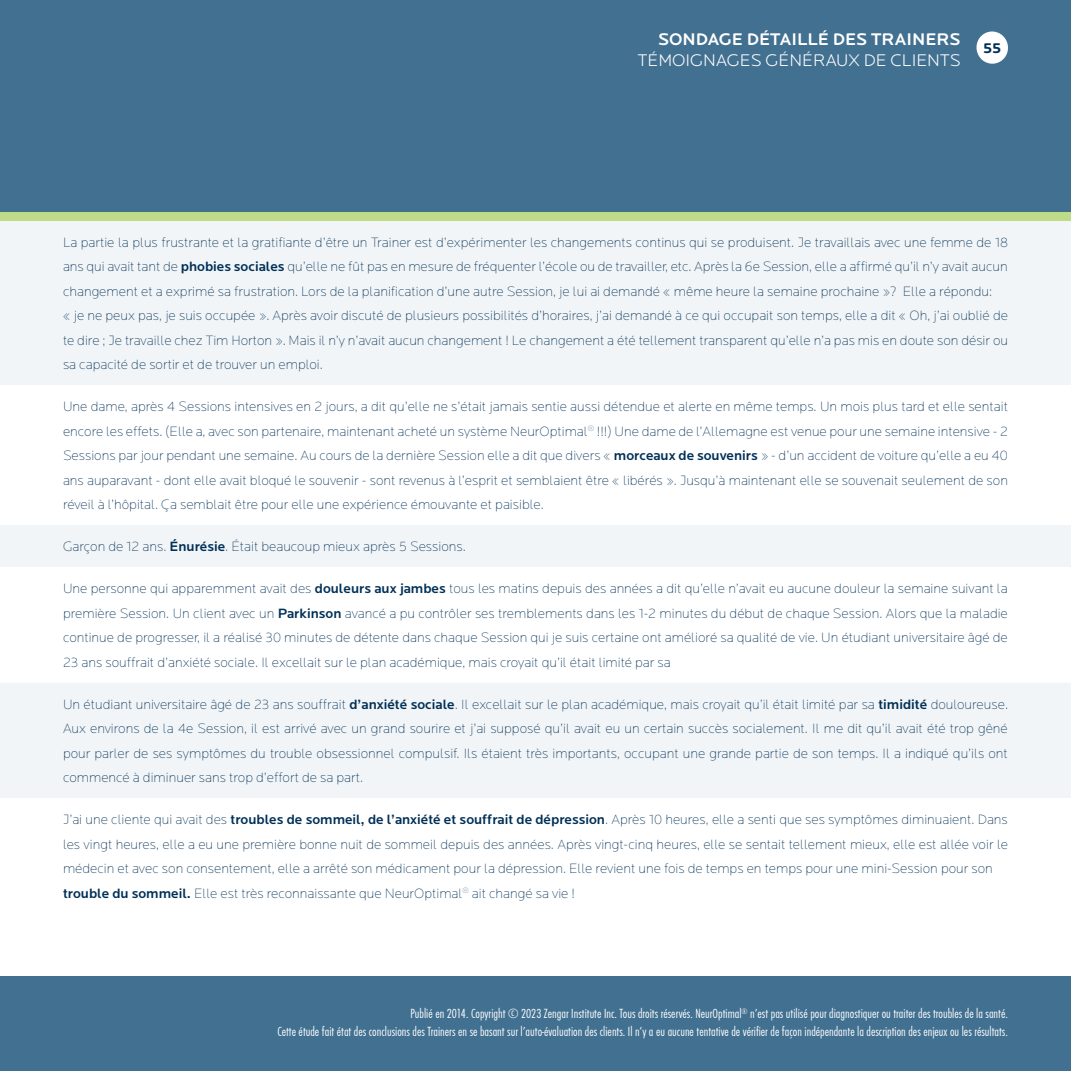
<style>
.page{position:relative;width:1071px;height:1071px;background:#fff}
.page>*{position:absolute;margin:0;border:0;box-sizing:border-box;transform-origin:0 0}
.t1{font:300 17.5px "Locator Display";color:#fff}
.t2{font:500 17.5px "Locator Display";color:#fff}
.t3{font:700 14.53px "Locator Display";color:#003057}
.t4{font:200 14px/24.5px "Locator";color:#003057;text-align:justify}
.t5{font:300 12.25px/17.5px "Futura ND Cn";color:#fff;text-align:right}
.s1{font-weight:500}
</style>
<div class="page">
<div style="left:0;top:976px;width:1071px;height:95px;background:#427091"></div>
<div style="left:0;top:0;width:1071px;height:220px;background:#427091"></div>
<div style="left:0;top:220px;width:1071px;height:165px;background:#f2f5f7"></div>
<svg style="left:0;top:525px;width:1071px;height:273px;fill:#f2f5f7"></svg>
<div style="left:0;top:212px;width:1071px;height:8px;background:#bedb87"></div>
<svg style="left:976px;top:31px;width:32px;height:33px"></svg>
<p class="t2" style="left:658px;top:29px;width:304px">SONDAGE DÉTAILLÉ DES TRAINERS</p>
<p class="t1" style="left:638px;top:51px;width:324px">TÉMOIGNAGES GÉNÉRAUX DE CLIENTS</p>
<p class="t3" style="left:983px;top:40px;width:20px">55</p>
<p class="t4" style="left:63px;top:230px;width:947px;text-align:left">La partie la plus frustrante et la gratifiante d’être un Trainer est d’expérimenter les changements continus qui se produisent. Je travaillais avec une femme de 18 ans qui avait tant de <span class="s1">phobies sociales</span> qu’elle ne fût pas en mesure de fréquenter l’école ou de travailler, etc. Après la 6e Session, elle a affirmé qu’il n’y avait aucun changement et a exprimé sa frustration. Lors de la planification d’une autre Session, je lui ai demandé « même heure la semaine prochaine »? Elle a répondu:<br>« je ne peux pas, je suis occupée ». Après avoir discuté de plusieurs possibilités d’horaires, j’ai demandé à ce qui occupait son temps, elle a dit « Oh, j’ai oublié de te dire ; Je travaille chez Tim Horton ». Mais il n’y n’avait aucun changement ! Le changement a été tellement transparent qu’elle n’a pas mis en doute son désir ou sa capacité de sortir et de trouver un emploi.</p>
<p class="t4" style="left:63px;top:394px;width:947px">Une dame, après 4 Sessions intensives en 2 jours, a dit qu’elle ne s’était jamais sentie aussi détendue et alerte en même temps. Un mois plus tard et elle sentait encore les effets. (Elle a, avec son partenaire, maintenant acheté un système NeurOptimal<sup>®</sup> !!!) Une dame de l’Allemagne est venue pour une semaine intensive - 2<br>Sessions par jour pendant une semaine. Au cours de la dernière Session elle a dit que divers « <span class="s1">morceaux de souvenirs</span> » - d’un accident de voiture qu’elle a eu 40 ans auparavant - dont elle avait bloqué le souvenir - sont revenus à l’esprit et semblaient être « libérés ». Jusqu’à maintenant elle se souvenait seulement de son réveil à l’hôpital. Ça semblait être pour elle une expérience émouvante et paisible.</p>
<p class="t4" style="left:63px;top:534px;width:404px">Garçon de 12 ans. <span class="s1">Énurésie</span>. Était beaucoup mieux après 5 Sessions.</p>
<p class="t4" style="left:63px;top:576px;width:946px">Une personne qui apparemment avait des <span class="s1">douleurs aux jambes</span> tous les matins depuis des années a dit qu’elle n’avait eu aucune douleur la semaine suivant la première Session. Un client avec un <span class="s1">Parkinson</span> avancé a pu contrôler ses tremblements dans les 1-2 minutes du début de chaque Session. Alors que la maladie continue de progresser, il a réalisé 30 minutes de détente dans chaque Session qui je suis certaine ont amélioré sa qualité de vie. Un étudiant universitaire âgé de 23 ans souffrait d’anxiété sociale. Il excellait sur le plan académique, mais croyait qu’il était limité par sa</p>
<p class="t4" style="left:63px;top:692px;width:947px">Un étudiant universitaire âgé de 23 ans souffrait <span class="s1">d’anxiété sociale</span>. Il excellait sur le plan académique, mais croyait qu’il était limité par sa <span class="s1">timidité</span> douloureuse.<br>Aux environs de la 4e Session, il est arrivé avec un grand sourire et j’ai supposé qu’il avait eu un certain succès socialement. Il me dit qu’il avait été trop gêné pour parler de ses symptômes du trouble obsessionnel compulsif. Ils étaient très importants, occupant une grande partie de son temps. Il a indiqué qu’ils ont commencé à diminuer sans trop d’effort de sa part.</p>
<p class="t4" style="left:63px;top:807px;width:946px;text-align:left">J’ai une cliente qui avait des <span class="s1">troubles de sommeil, de l’anxiété et souffrait de dépression</span>. Après 10 heures, elle a senti que ses symptômes diminuaient. Dans les vingt heures, elle a eu une première bonne nuit de sommeil depuis des années. Après vingt-cinq heures, elle se sentait tellement mieux, elle est allée voir le médecin et avec son consentement, elle a arrêté son médicament pour la dépression. Elle revient une fois de temps en temps pour une mini-Session pour son <span class="s1">trouble du sommeil.</span> Elle est très reconnaissante que NeurOptimal<sup>®</sup> ait changé sa vie !</p>
<p class="t5" style="left:277px;top:1005px;width:732px">Publié en 2014. Copyright © 2023 Zengar Institute Inc. Tous droits réservés. NeurOptimal<sup>®</sup> n’est pas utilisé pour diagnostiquer ou traiter des troubles de la santé.<br>Cette étude fait état des conclusions des Trainers en se basant sur l’auto-évaluation des clients. Il n’y a eu aucune tentative de vérifier de façon indépendante la description des enjeux ou les résultats.</p>
</div>
